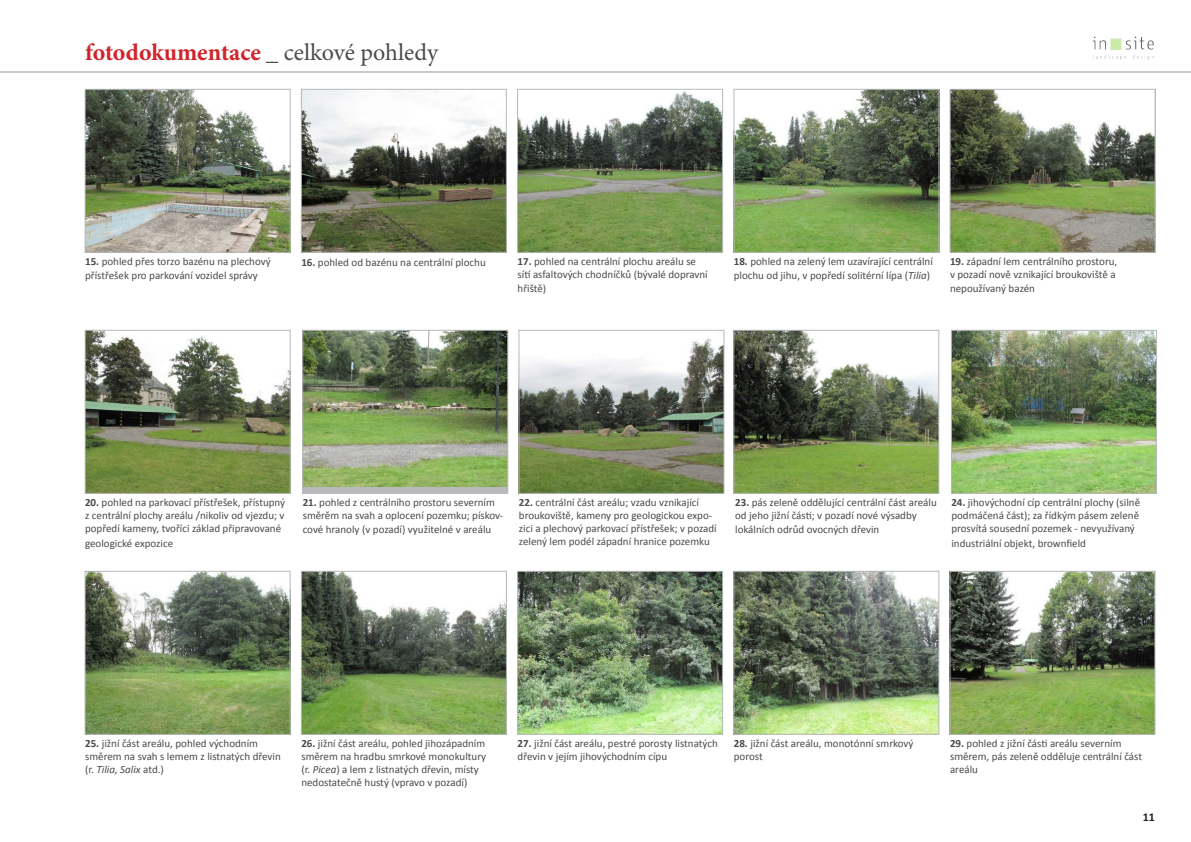
<style>
.page{position:relative;width:1191px;height:842px;background:#fff}
.page>*{position:absolute;margin:0;border:0;box-sizing:border-box;transform-origin:0 0}
.t1{font:700 24px "Minion Pro";color:#d1232a}
.t2{font:700 12px "Calibri";color:#231f20}
.t3{font:11px/13.2px "Calibri";color:#494a4b}
.s1{font-weight:400;color:#494a4b}
.s2{font-weight:700}
.s3{font-style:italic}
</style>
<div class="page">
<img style="left:1092px;top:36px;width:62px;height:24px">
<hr style="left:0;top:72px;width:1191px;height:1px;background:#919396">
<img style="left:519px;top:91px;width:201px;height:159px">
<div style="left:517px;top:89px;width:205px;height:163px;border:1px solid #b8b9bc"></div>
<img style="left:735px;top:332px;width:202px;height:159px">
<div style="left:733px;top:330px;width:206px;height:163px;border:1px solid #b8b9bc"></div>
<img style="left:87px;top:332px;width:201px;height:159px">
<div style="left:85px;top:330px;width:205px;height:163px;border:1px solid #b8b9bc"></div>
<img style="left:303px;top:91px;width:201px;height:159px">
<div style="left:301px;top:89px;width:205px;height:163px;border:1px solid #b8b9bc"></div>
<svg style="left:304px;top:486px;width:202px;height:5px"></svg>
<img style="left:304px;top:332px;width:202px;height:154px">
<div style="left:302px;top:330px;width:206px;height:163px;border:1px solid #b8b9bc"></div>
<img style="left:735px;top:573px;width:202px;height:159px">
<div style="left:733px;top:571px;width:206px;height:163px;border:1px solid #b8b9bc"></div>
<img style="left:952px;top:91px;width:201px;height:159px">
<div style="left:950px;top:89px;width:205px;height:163px;border:1px solid #b8b9bc"></div>
<img style="left:736px;top:91px;width:201px;height:159px">
<div style="left:734px;top:89px;width:205px;height:163px;border:1px solid #b8b9bc"></div>
<img style="left:87px;top:573px;width:201px;height:159px">
<div style="left:85px;top:571px;width:205px;height:163px;border:1px solid #b8b9bc"></div>
<img style="left:521px;top:338px;width:201px;height:153px">
<div style="left:519px;top:330px;width:205px;height:163px;border:1px solid #b8b9bc"></div>
<img style="left:953px;top:332px;width:201px;height:159px">
<div style="left:951px;top:330px;width:205px;height:163px;border:1px solid #b8b9bc"></div>
<img style="left:303px;top:573px;width:201px;height:159px">
<div style="left:301px;top:571px;width:205px;height:163px;border:1px solid #b8b9bc"></div>
<img style="left:519px;top:573px;width:201px;height:159px">
<div style="left:517px;top:571px;width:205px;height:163px;border:1px solid #b8b9bc"></div>
<img style="left:87px;top:91px;width:201px;height:159px">
<div style="left:85px;top:89px;width:205px;height:163px;border:1px solid #b8b9bc"></div>
<img style="left:951px;top:573px;width:202px;height:159px">
<div style="left:949px;top:571px;width:206px;height:163px;border:1px solid #b8b9bc"></div>
<h1 class="t1" style="left:85px;top:36px;width:354px">fotodokumentace <span class="s1">_ celkové pohledy</span></h1>
<p class="t3" style="left:85px;top:254px;width:187px;line-height:14.4px"><span class="s2">15.</span> pohled přes torzo bazénu na plechový přístřešek pro parkování vozidel správy</p>
<p class="t3" style="left:301px;top:255px;width:186px"><span class="s2">16.</span> pohled od bazénu na centrální plochu</p>
<p class="t3" style="left:517px;top:255px;width:192px"><span class="s2">17.</span> pohled na centrální plochu areálu se sítí asfaltových chodníčků (bývalé dopravní</p>
<p class="t3" style="left:517px;top:282px;width:30px">hřiště)</p>
<p class="t3" style="left:734px;top:254px;width:200px;line-height:14.4px"><span class="s2">18.</span> pohled na zelený lem uzavírající centrální plochu od jihu, v popředí solitérní lípa (<span class="s3">Tilia</span>)</p>
<p class="t3" style="left:950px;top:255px;width:169px"><span class="s2">19.</span> západní lem centrálního prostoru, v pozadí nově vznikající broukoviště a</p>
<p class="t3" style="left:950px;top:282px;width:87px">nepoužívaný bazén</p>
<p class="t3" style="left:85px;top:496px;width:202px;text-align:justify"><span class="s2">20.</span> pohled na parkovací přístřešek, přístupný z centrální plochy areálu /nikoliv od vjezdu; v popředí kameny, tvoříci základ připravované</p>
<p class="t3" style="left:85px;top:536px;width:90px">geologické expozice</p>
<p class="t3" style="left:303px;top:496px;width:202px"><span class="s2">21.</span> pohled z centrálního prostoru severním směrěm na svah a oplocení pozemku; pískov-</p>
<p class="t3" style="left:303px;top:523px;width:190px">cové hranoly (v pozadí) využitelné v areálu</p>
<p class="t3" style="left:519px;top:496px;width:199px"><span class="s2">22.</span> centrální část areálu; vzadu vznikající broukoviště, kameny pro geologickou expo&shy;zici a plechový parkovací přístřešek; v pozadí zelený lem podél západní hranice pozemku</p>
<p class="t3" style="left:735px;top:496px;width:203px"><span class="s2">23.</span> pás zeleně oddělující centrální část areálu od jeho jižní části; v pozadí nové výsadby</p>
<p class="t3" style="left:735px;top:523px;width:146px">lokálních odrůd ovocných dřevin</p>
<p class="t3" style="left:951px;top:496px;width:190px;text-align:justify"><span class="s2">24.</span> jihovýchodní cíp centrální plochy (silně podmáčená část); za řídkým pásem zeleně prosvítá sousední pozemek - nevyužívaný</p>
<p class="t3" style="left:951px;top:536px;width:136px">industriální objekt, brownfield</p>
<p class="t3" style="left:85px;top:737px;width:197px"><span class="s2">25.</span> jižní část areálu, pohled východním směrem na svah s lemem z listnatých dřevin (r. <span class="s3">Tilia, Salix</span> atd.)</p>
<p class="t3" style="left:301px;top:737px;width:186px"><span class="s2">26.</span> jižní část areálu, pohled jihozápadním směrem na hradbu smrkové monokultury (r. <span class="s3">Picea</span>) a lem z listnatých dřevin, místy nedostatečně hustý (vpravo v pozadí)</p>
<p class="t3" style="left:517px;top:737px;width:202px"><span class="s2">27.</span> jižní část areálu, pestré porosty listnatých dřevin v jejím jihovýchodním cípu</p>
<p class="t3" style="left:734px;top:737px;width:181px"><span class="s2">28.</span> jižní část areálu, monotónní smrkový porost</p>
<p class="t3" style="left:950px;top:737px;width:193px"><span class="s2">29.</span> pohled z jižní části areálu severním směrem, pás zeleně odděluje centrální část areálu</p>
<p class="t2" style="left:1142px;top:809px;width:14px">11</p>
</div>
